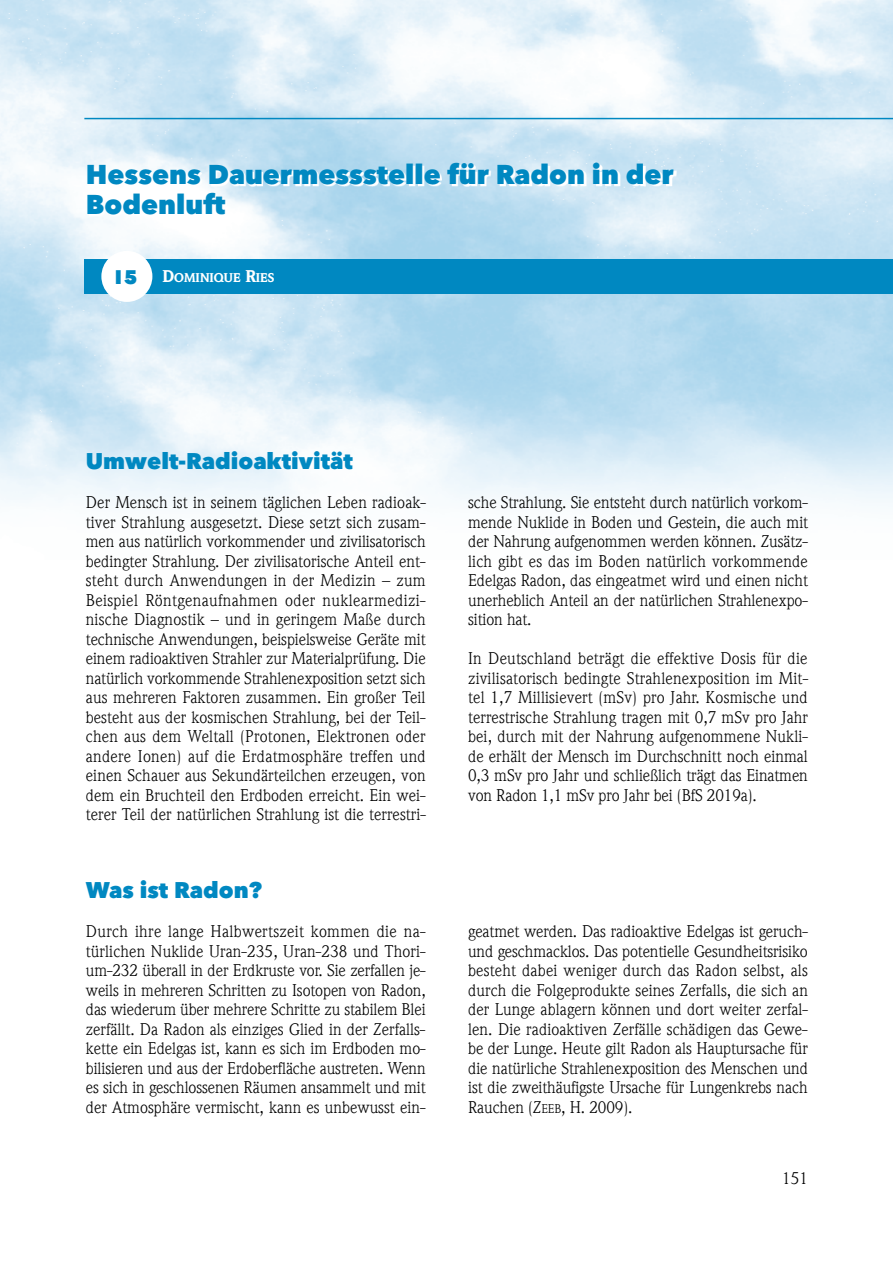
<style>
.page{position:relative;width:893px;height:1263px;background:#fff}
.page>*{position:absolute;margin:0;border:0;box-sizing:border-box;transform-origin:0 0}
.t1{font:800 27px/30px "Avenir Next LT Pro";color:#0088c1}
.t2{font:800 22.5px "Avenir Next LT Pro";color:#0088c1}
.t3{font:800 19.5px "Avenir Next LT Pro";color:#0088c1}
.t4{font:16.5px/19.5px "ITC Weidemann Com";letter-spacing:-.005em;color:#000;text-align:justify}
.t5{font:900 12.3px "ITC Weidemann Com";color:#fff}
.s1{font-size:16.5px}
.s2{font-style:inherit}
.s3{font-size:12.3px}
</style>
<div class="page">
<img style="left:0;top:0;width:893px;height:503px">
<hr style="left:84px;top:118px;width:809px;height:1px;background:#0088c1">
<div style="left:84px;top:259px;width:809px;height:34px;background:#0088c1"></div>
<svg style="left:89px;top:165px;width:588px;height:52px"></svg>
<div style="left:101px;top:251px;width:51px;height:51px;background:#fff;border-radius:50%"></div>
<h1 class="t1" style="left:86px;top:160px;width:589px">Hessens Dauermessstelle für Radon in der<br>Bodenluft</h1>
<p class="t3" style="left:115px;top:265px;width:24px">I5</p>
<p class="t5" style="left:162px;top:271px;width:113px"><span class="s1">D</span>OMINIQUE <span class="s1">R</span>IES</p>
<h2 class="t2" style="left:86px;top:447px;width:268px">Umwelt-Radioaktivität</h2>
<p class="t4" style="left:86px;top:493px;width:342px">Der Mensch ist in seinem täglichen Leben radioak&shy;tiver Strahlung ausgesetzt. Diese setzt sich zusam&shy;men aus natürlich vorkommender und zivilisatorisch bedingter Strahlung. Der zivilisatorische Anteil ent&shy;steht durch Anwendungen in der Medizin – zum Beispiel Röntgenaufnahmen oder nuklearmedizi&shy;nische Diagnostik – und in geringem Maße durch technische Anwendungen, beispielsweise Geräte mit einem radioaktiven Strahler zur Materialprüfung. Die natürlich vorkommende Strahlenexposition setzt sich aus mehreren Faktoren zusammen. Ein großer Teil besteht aus der kosmischen Strahlung, bei der Teil&shy;chen aus dem Weltall (Protonen, Elektronen oder andere Ionen) auf die Erdatmosphäre treffen und einen Schauer aus Sekundärteilchen erzeugen, von dem ein Bruchteil den Erdboden erreicht. Ein wei&shy;terer Teil der natürlichen Strahlung ist die terrestri-</p>
<p class="t4" style="left:468px;top:493px;width:341px">sche Strahlung. Sie entsteht durch natürlich vorkom&shy;mende Nuklide in Boden und Gestein, die auch mit der Nahrung aufgenommen werden können. Zusätz&shy;lich gibt es das im Boden natürlich vorkommende Edelgas Radon, das eingeatmet wird und einen nicht unerheblich Anteil an der natürlichen Strahlenexpo&shy;sition hat.</p>
<p class="t4" style="left:468px;top:649px;width:341px">In Deutschland beträgt die effektive Dosis für die zivilisatorisch bedingte Strahlenexposition im Mit&shy;tel 1,7 Millisievert (mSv) pro Jahr. Kosmische und terrestrische Strahlung tragen mit 0,7 mSv pro Jahr bei, durch mit der Nahrung aufgenommene Nukli&shy;de erhält der Mensch im Durchschnitt noch einmal 0,3 mSv pro Jahr und schließlich trägt das Einatmen von Radon 1,1 mSv pro Jahr bei (BfS 2019a).</p>
<h2 class="t2" style="left:86px;top:876px;width:177px">Was ist Radon?</h2>
<p class="t4" style="left:86px;top:922px;width:341px">Durch ihre lange Halbwertszeit kommen die na&shy;türlichen Nuklide Uran-235, Uran-238 und Thori&shy;um-232 überall in der Erdkruste vor. Sie zerfallen je&shy;weils in mehreren Schritten zu Isotopen von Radon, das wiederum über mehrere Schritte zu stabilem Blei zerfällt. Da Radon als einziges Glied in der Zerfalls&shy;kette ein Edelgas ist, kann es sich im Erdboden mo&shy;bilisieren und aus der Erdoberfläche austreten. Wenn es sich in geschlossenen Räumen ansammelt und mit der Atmosphäre vermischt, kann es unbewusst ein-</p>
<p class="t4" style="left:468px;top:922px;width:341px">geatmet werden. Das radioaktive Edelgas ist geruch&shy;und geschmacklos. Das potentielle Gesundheitsrisiko besteht dabei weniger durch das Radon selbst, als durch die Folgeprodukte seines Zerfalls, die sich an der Lunge ablagern können und dort weiter zerfal&shy;len. Die radioaktiven Zerfälle schädigen das Gewe&shy;be der Lunge. Heute gilt Radon als Hauptursache für die natürliche Strahlenexposition des Menschen und ist die zweithäufigste Ursache für Lungenkrebs nach Rauchen (<span class="s2">Z</span><span class="s3">eeb</span><span class="s2">, H.</span> 2009).</p>
<p class="t4" style="left:782px;top:1169px;width:27px">151</p>
</div>
